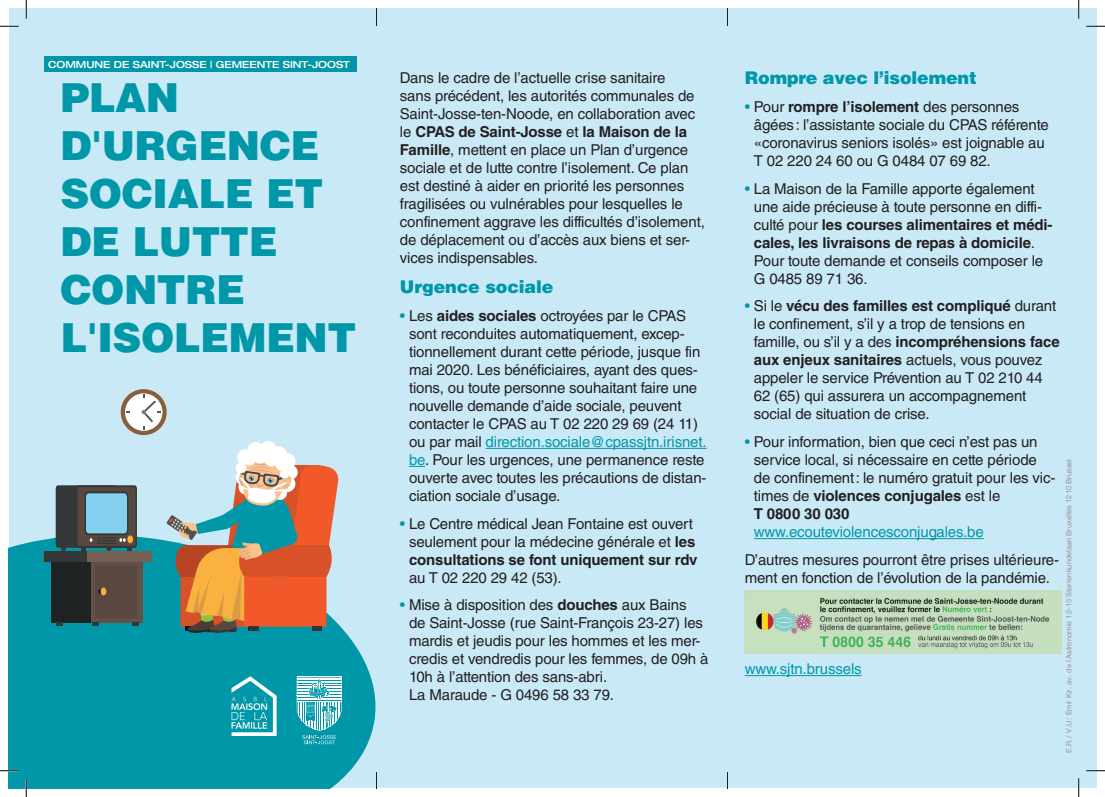
<style>
.page{position:relative;width:1105px;height:797px;background:#fff}
.page>*{position:absolute;margin:0;border:0;box-sizing:border-box;transform-origin:0 0}
.t1{font:900 40px/48px "Helvetica LT Std";letter-spacing:-.01em;color:#0098a9}
.t2{font:900 17.5px "Helvetica LT Std";letter-spacing:-.01em;color:#0098a9}
.t3{font:15px/18px "Helvetica LT Std";letter-spacing:-.01em;color:#231f20}
.t4{font:15px "Helvetica LT Std";letter-spacing:-.01em;color:#0098a9}
.t5{font:500 expanded 9.75px "Helvetica Neue LT Std";color:#fff}
.t6{font:7.5px "Helvetica Neue";color:#939598}
.s1{font-weight:700}
.s2{color:#0098a9}
</style>
<div class="page">
<div style="left:9px;top:9px;width:1087px;height:779px;background:#cae9f7"></div>
<svg style="left:9px;top:519px;width:367px;height:269px;background:#19a1b2"></svg>
<svg style="left:727px;top:9px;width:1px;height:17px"></svg>
<svg style="left:376px;top:9px;width:1px;height:17px"></svg>
<svg style="left:727px;top:772px;width:1px;height:16px"></svg>
<svg style="left:376px;top:772px;width:1px;height:16px"></svg>
<div style="left:44px;top:56px;width:313px;height:16px;background:#0098a9"></div>
<hr style="left:486px;top:448px;width:221px;height:1px;background:#0098a9">
<svg style="left:409px;top:466px;width:16px;height:1px"></svg>
<hr style="left:754px;top:538px;width:230px;height:1px;background:#0098a9">
<hr style="left:745px;top:675px;width:117px;height:1px;background:#0098a9">
<div style="left:51px;top:560px;width:91px;height:62px;background:#635047"></div>
<div style="left:51px;top:560px;width:39px;height:62px;background:#1e2222"></div>
<svg style="left:56px;top:485px;width:81px;height:65px;background:#576f76"></svg>
<div style="left:44px;top:550px;width:108px;height:11px;background:#775f53"></div>
<div style="left:44px;top:550px;width:42px;height:11px;background:#343737"></div>
<div style="left:96px;top:565px;width:41px;height:52px;background:#59483f"></div>
<svg style="left:132px;top:622px;width:7px;height:4px"></svg>
<svg style="left:92px;top:622px;width:7px;height:4px"></svg>
<svg style="left:56px;top:622px;width:6px;height:4px"></svg>
<svg style="left:98px;top:589px;width:4px;height:5px"></svg>
<div style="left:101px;top:587px;width:5px;height:8px;background:#fbb140;border-radius:50%"></div>
<div style="left:270px;top:446px;width:17px;height:17px;background:#fff;border-radius:50%"></div>
<div style="left:260px;top:440px;width:17px;height:17px;background:#fff;border-radius:50%"></div>
<div style="left:247px;top:441px;width:17px;height:17px;background:#fff;border-radius:50%"></div>
<div style="left:237px;top:449px;width:17px;height:17px;background:#fff;border-radius:50%"></div>
<svg style="left:121px;top:389px;width:46px;height:46px"></svg>
<svg style="left:166px;top:452px;width:173px;height:182px"></svg>
<svg style="left:297px;top:676px;width:45px;height:68px;background:#6ec4ce"></svg>
<img style="left:225px;top:676px;width:58px;height:59px">
<img style="left:745px;top:591px;width:316px;height:62px">
<svg style="left:0;top:25px;width:19px;height:2px"></svg>
<svg style="left:1086px;top:25px;width:19px;height:2px"></svg>
<svg style="left:0;top:770px;width:19px;height:1px"></svg>
<svg style="left:1086px;top:770px;width:19px;height:1px"></svg>
<svg style="left:25px;top:0;width:2px;height:19px"></svg>
<svg style="left:25px;top:778px;width:2px;height:19px"></svg>
<svg style="left:1078px;top:0;width:1px;height:19px"></svg>
<svg style="left:1078px;top:778px;width:1px;height:19px"></svg>
<p class="t5" style="left:48px;top:58px;width:303px">COMMUNE DE SAINT-JOSSE | GEMEENTE SINT-JOOST</p>
<h1 class="t1" style="left:60px;top:72px;width:297px">PLAN<br>D'URGENCE<br>SOCIALE ET<br>DE LUTTE<br>CONTRE<br>L'ISOLEMENT</h1>
<p class="t3" style="left:400px;top:68px;width:306px">Dans le cadre de l’actuelle crise sanitaire<br>sans précédent, les autorités communales de Saint-Josse-ten-Noode, en collaboration avec le <span class="s1">CPAS de Saint-Josse</span> et <span class="s1">la Maison de la Famille</span>, mettent en place un Plan d’urgence sociale et de lutte contre l’isolement. Ce plan est destiné à aider en priorité les personnes fragilisées ou vulnérables pour lesquelles le confinement aggrave les difficultés d’isolement, de déplacement ou d’accès aux biens et ser&shy;vices indispensables.</p>
<p class="t2" style="left:400px;top:275px;width:155px">Urgence sociale</p>
<p class="t3" style="left:409px;top:306px;width:299px;text-indent:-9px"><span class="s2">•</span> Les <span class="s1">aides sociales</span> octroyées par le CPAS sont reconduites automatiquement, excep&shy;tionnellement durant cette période, jusque fin mai 2020. Les bénéficiaires, ayant des ques&shy;tions, ou toute personne souhaitant faire une nouvelle demande d’aide sociale, peuvent contacter le CPAS au T 02 220 29 69 (24 11) ou par mail <span class="s2">direction.sociale@cpassjtn.irisnet. be</span>. Pour les urgences, une permanence reste ouverte avec toutes les précautions de distan&shy;ciation sociale d’usage.</p>
<p class="t3" style="left:409px;top:514px;width:290px;text-indent:-9px"><span class="s2">•</span> Le Centre médical Jean Fontaine est ouvert seulement pour la médecine générale et <span class="s1">les consultations se font uniquement sur rdv</span></p>
<p class="t3" style="left:409px;top:568px;width:154px">au T 02 220 29 42 (53).</p>
<p class="t3" style="left:409px;top:596px;width:301px;text-indent:-9px"><span class="s2">•</span> Mise à disposition des <span class="s1">douches</span> aux Bains<br>de Saint-Josse (rue Saint-François 23-27) les mardis et jeudis pour les hommes et les mer&shy;credis et vendredis pour les femmes, de 09h à 10h à l’attention des sans-abri.<br>La Maraude - G 0496 58 33 79.</p>
<p class="t2" style="left:745px;top:67px;width:234px">Rompre avec l’isolement</p>
<p class="t3" style="left:754px;top:98px;width:296px;text-indent:-9px"><span class="s2">•</span> Pour <span class="s1">rompre l’isolement</span> des personnes âgées : l’assistante sociale du CPAS référente «coronavirus seniors isolés» est joignable au T 02 220 24 60 ou G 0484 07 69 82.</p>
<p class="t3" style="left:754px;top:179px;width:300px;text-indent:-9px"><span class="s2">•</span> La Maison de la Famille apporte également une aide précieuse à toute personne en diffi&shy;culté pour <span class="s1">les courses alimentaires et médi&shy;cales, les livraisons de repas à domicile</span>.<br>Pour toute demande et conseils composer le G 0485 89 71 36.</p>
<p class="t3" style="left:754px;top:297px;width:307px;text-indent:-9px"><span class="s2">•</span> Si le <span class="s1">vécu des familles est compliqué</span> durant le confinement, s’il y a trop de tensions en famille, ou s’il y a des <span class="s1">incompréhensions face aux enjeux sanitaires</span> actuels, vous pouvez appeler le service Prévention au T 02 210 44<br>62 (65) qui assurera un accompagnement social de situation de crise.</p>
<p class="t3" style="left:754px;top:433px;width:303px;text-indent:-9px"><span class="s2">•</span> Pour information, bien que ceci n’est pas un service local, si nécessaire en cette période de confinement : le numéro gratuit pour les vic&shy;times de <span class="s1">violences conjugales</span> est le<br><span class="s1">T 0800 30 030</span></p>
<p class="t4" style="left:754px;top:523px;width:231px">www.ecouteviolencesconjugales.be</p>
<p class="t3" style="left:745px;top:550px;width:316px">D’autres mesures pourront être prises ultérieure&shy;ment en fonction de l’évolution de la pandémie.</p>
<p class="t6" style="left:1064px;top:753px;width:295px;rotate:-90deg">E.R. / V.U : Emir Kir, av. de l´Astronomie 12-13 Sterrenkundelaan Bruxelles 1210 Brussel</p>
<p class="t4" style="left:745px;top:660px;width:118px">www.sjtn.brussels</p>
</div>
